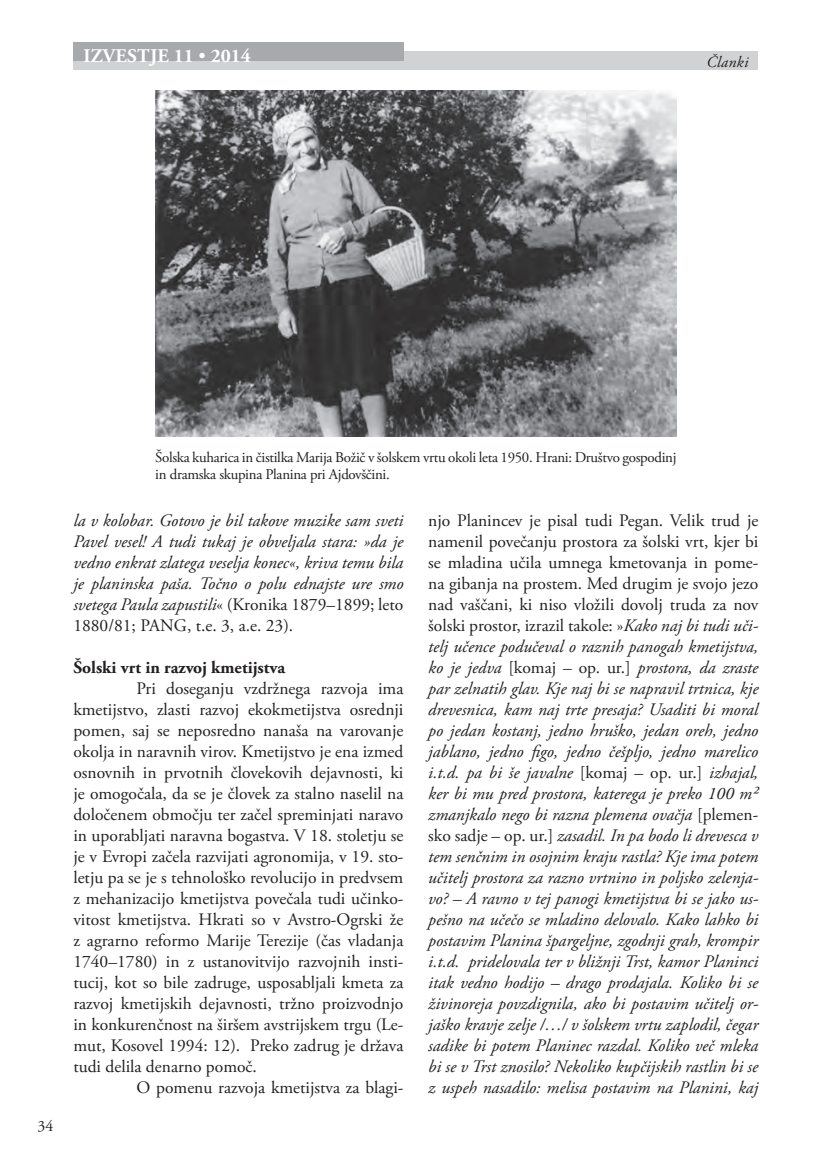
<style>
.page{position:relative;width:831px;height:1165px;background:#fff}
.page>*{position:absolute;margin:0;border:0;box-sizing:border-box;transform-origin:0 0}
.t1{font:700 19.25px "Adobe Garamond Pro";letter-spacing:.015em;color:#fff}
.t2{font:italic 17.5px/21px "Adobe Garamond Pro";color:#231f20;text-align:justify}
.t3{font:17.5px/21px "Adobe Garamond Pro";color:#231f20;text-align:justify}
.t4{font:700 17.5px "Adobe Garamond Pro";color:#231f20}
.t5{font:italic 15.75px "Adobe Garamond Pro";letter-spacing:.02em;color:#231f20}
.t6{font:15.75px "Adobe Garamond Pro";color:#231f20}
.t7{font:14.88px/17.8px "Adobe Garamond Pro";letter-spacing:-.02em;color:#231f20}
.s1{font-weight:400}
.s2{font-style:normal}
</style>
<div class="page">
<div style="left:73px;top:52px;width:685px;height:18px;background:#d1d2d4"></div>
<div style="left:73px;top:42px;width:330px;height:19px;background:#a8a9ad"></div>
<img style="left:155px;top:90px;width:521px;height:347px">
<p class="t1" style="left:83px;top:45px;width:169px">Izvestje 11 <span class="s1">•</span> 2014</p>
<p class="t5" style="left:706px;top:52px;width:43px">Članki</p>
<p class="t6" style="left:37px;top:1116px;width:17px">34</p>
<p class="t7" style="left:155px;top:448px;width:522px">Šolska kuharica in čistilka Marija Božič v šolskem vrtu okoli leta 1950. Hrani: Društvo gospodinj in dramska skupina Planina pri Ajdovščini.</p>
<p class="t2" style="left:428px;top:510px;width:331px"><span class="s2">njo Planincev je pisal tudi Pegan. Velik trud je namenil povečanju prostora za šolski vrt, kjer bi se mladina učila umnega kmetovanja in pome&shy;na gibanja na prostem. Med drugim je svojo jezo nad vaščani, ki niso vložili dovolj truda za nov šolski prostor, izrazil takole: »</span>Kako naj bi tudi uči&shy;telj učence podučeval o raznih panogah kmetijstva, ko je jedva <span class="s2">[komaj – op. ur.]</span> prostora, da zraste par zelnatih glav. Kje naj bi se napravil trtnica, kje drevesnica, kam naj trte presaja? Usaditi bi moral po jedan kostanj, jedno hruško, jedan oreh, jedno jablano, jedno figo, jedno češpljo, jedno marelico i.t.d. pa bi še javalne <span class="s2">[komaj – op. ur.]</span> izhajal, ker bi mu pred prostora, katerega je preko 100 m² zmanjkalo nego bi razna plemena ovačja <span class="s2">[plemen&shy;sko sadje – op. ur.]</span> zasadil. In pa bodo li drevesca v tem senčnim in osojnim kraju rastla? Kje ima potem učitelj prostora za razno vrtnino in poljsko zelenja&shy;vo? – A ravno v tej panogi kmetijstva bi se jako us&shy;pešno na učečo se mladino delovalo. Kako lahko bi postavim Planina špargeljne, zgodnji grah, krompir i.t.d. pridelovala ter v bližnji Trst, kamor Planinci itak vedno hodijo – drago prodajala. Koliko bi se živinoreja povzdignila, ako bi postavim učitelj or&shy;jaško kravje zelje /…/ v šolskem vrtu zaplodil, čegar sadike bi potem Planinec razdal. Koliko več mleka bi se v Trst znosilo? Nekoliko kupčijskih rastlin bi se z uspeh nasadilo: melisa postavim na Planini, kaj</p>
<p class="t2" style="left:73px;top:510px;width:331px">la v kolobar. Gotovo je bil takove muzike sam sveti Pavel vesel! A tudi tukaj je obveljala stara: »da je vedno enkrat zlatega veselja konec«, kriva temu bila je planinska paša. Točno o polu ednajste ure smo svetega Paula zapustili<span class="s2">« (Kronika 1879–1899; leto 1880/81; PANG, t.e. 3, a.e. 23).</span></p>
<p class="t4" style="left:73px;top:657px;width:213px">Šolski vrt in razvoj kmetijstva</p>
<p class="t3" style="left:73px;top:678px;width:331px;text-indent:63px">Pri doseganju vzdržnega razvoja ima kmetijstvo, zlasti razvoj ekokmetijstva osrednji pomen, saj se neposredno nanaša na varovanje okolja in naravnih virov. Kmetijstvo je ena izmed osnovnih in prvotnih človekovih dejavnosti, ki je omogočala, da se je človek za stalno naselil na določenem območju ter začel spreminjati naravo in uporabljati naravna bogastva. V 18. stoletju se je v Evropi začela razvijati agronomija, v 19. sto&shy;letju pa se je s tehnološko revolucijo in predvsem z mehanizacijo kmetijstva povečala tudi učinko&shy;vitost kmetijstva. Hkrati so v Avstro-Ogrski že z agrarno reformo Marije Terezije (čas vladanja 1740–1780) in z ustanovitvijo razvojnih insti&shy;tucij, kot so bile zadruge, usposabljali kmeta za razvoj kmetijskih dejavnosti, tržno proizvodnjo in konkurenčnost na širšem avstrijskem trgu (Le&shy;mut, Kosovel 1994: 12). Preko zadrug je država tudi delila denarno pomoč.</p>
<p class="t3" style="left:136px;top:1077px;width:268px">O pomenu razvoja kmetijstva za blagi-</p>
</div>
